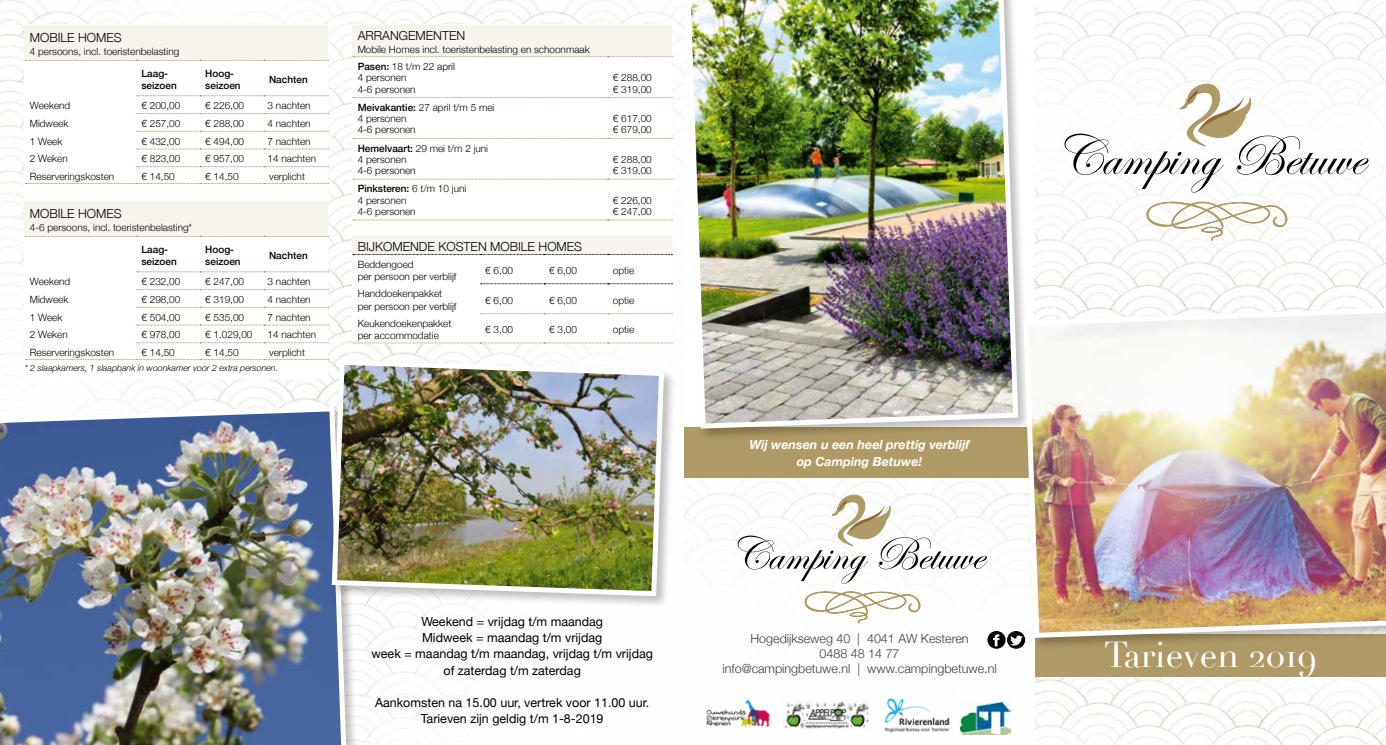
<style>
.page{position:relative;width:1386px;height:745px;background:#fff}
.page>*{position:absolute;margin:0;border:0;box-sizing:border-box;transform-origin:0 0}
.t1{font:35.38px "Didot";color:#fff}
.t2{font:12.5px/16.2px "Helvetica Neue";color:#000;text-align:center}
.t3{font:300 12.5px/15px "Helvetica Neue";color:#3c3c3b;text-align:center}
.t4{font:300 12.5px "Helvetica Neue";color:#000}
.t5{font:italic 700 12.5px/16.2px "Helvetica Neue";color:#fff;text-align:center}
.t6{font:300 10px/11.2px "Helvetica Neue";color:#000}
.t7{font:500 10px/12.5px "Helvetica Neue";color:#000}
.t8{font:italic 300 8.75px "Helvetica Neue";color:#000}
.s1{font-weight:500}
</style>
<div class="page">
<img style="left:0;top:0;width:683px;height:744px">
<img style="left:684px;top:477px;width:337px;height:258px">
<div style="left:684px;top:427px;width:351px;height:50px;background:#ae9a64"></div>
<img style="left:1035px;top:676px;width:350px;height:68px">
<img style="left:1035px;top:0;width:350px;height:304px">
<div style="left:1035px;top:634px;width:350px;height:42px;background:#ae9a64"></div>
<svg style="left:737px;top:494px;width:250px;height:128px"></svg>
<svg style="left:1141px;top:198px;width:148px;height:42px"></svg>
<svg style="left:1064px;top:84px;width:305px;height:108px"></svg>
<img style="left:882px;top:694px;width:69px;height:39px">
<img style="left:783px;top:699px;width:87px;height:30px">
<img style="left:961px;top:702px;width:49px;height:31px">
<img style="left:704px;top:698px;width:67px;height:29px">
<svg style="left:987px;top:630px;width:18px;height:18px"></svg>
<svg style="left:1007px;top:630px;width:18px;height:18px"></svg>
<svg style="left:993px;top:634px;width:6px;height:12px"></svg>
<svg style="left:1010px;top:635px;width:11px;height:10px"></svg>
<div style="left:683px;top:0;width:347px;height:440px;background:#000;opacity:.25"></div>
<img style="left:683px;top:0;width:337px;height:431px">
<div style="left:1021px;top:305px;width:364px;height:344px;background:#000;opacity:.25"></div>
<img style="left:1020px;top:304px;width:365px;height:336px">
<div style="left:353px;top:25px;width:318px;height:319px;background:#fff"></div>
<div style="left:353px;top:25px;width:318px;height:32px;background:#f7f4ee"></div>
<svg style="left:353px;top:56px;width:319px;height:1px"></svg>
<svg style="left:353px;top:179px;width:319px;height:1px"></svg>
<svg style="left:353px;top:138px;width:319px;height:1px"></svg>
<svg style="left:353px;top:97px;width:319px;height:1px"></svg>
<svg style="left:353px;top:219px;width:319px;height:1px"></svg>
<div style="left:353px;top:235px;width:318px;height:19px;background:#f7f4ee"></div>
<svg style="left:353px;top:254px;width:319px;height:1px"></svg>
<svg style="left:480px;top:283px;width:192px;height:1px"></svg>
<svg style="left:480px;top:313px;width:192px;height:1px"></svg>
<svg style="left:353px;top:342px;width:319px;height:1px"></svg>
<div style="left:25px;top:25px;width:303px;height:183px;background:#fff"></div>
<div style="left:25px;top:25px;width:303px;height:35px;background:#f7f4ee"></div>
<svg style="left:25px;top:60px;width:303px;height:1px"></svg>
<svg style="left:137px;top:95px;width:191px;height:1px"></svg>
<svg style="left:137px;top:113px;width:191px;height:1px"></svg>
<svg style="left:137px;top:131px;width:191px;height:1px"></svg>
<svg style="left:137px;top:166px;width:191px;height:1px"></svg>
<svg style="left:137px;top:149px;width:191px;height:1px"></svg>
<svg style="left:25px;top:183px;width:303px;height:1px"></svg>
<div style="left:25px;top:201px;width:303px;height:177px;background:#fff"></div>
<div style="left:25px;top:201px;width:303px;height:35px;background:#f7f4ee"></div>
<svg style="left:25px;top:236px;width:303px;height:1px"></svg>
<svg style="left:25px;top:359px;width:303px;height:1px"></svg>
<svg style="left:137px;top:271px;width:191px;height:1px"></svg>
<svg style="left:137px;top:289px;width:191px;height:1px"></svg>
<svg style="left:137px;top:307px;width:191px;height:1px"></svg>
<svg style="left:137px;top:324px;width:191px;height:1px"></svg>
<svg style="left:137px;top:342px;width:191px;height:1px"></svg>
<img style="left:0;top:403px;width:349px;height:341px">
<div style="left:330px;top:357px;width:346px;height:251px;background:#000;opacity:.25"></div>
<img style="left:329px;top:357px;width:337px;height:241px">
<p class="t4" style="left:30px;top:28px;width:93px">MOBILE HOMES</p>
<p class="t6" style="left:30px;top:45px;width:151px">4 persoons, incl. toeristenbelasting</p>
<p class="t7" style="left:141px;top:66px;width:37px">Laag&shy;seizoen</p>
<p class="t7" style="left:205px;top:66px;width:37px">Hoog&shy;seizoen</p>
<p class="t7" style="left:269px;top:72px;width:40px">Nachten</p>
<p class="t6" style="left:30px;top:99px;width:42px">Weekend</p>
<p class="t6" style="left:141px;top:99px;width:40px">€ 200,00</p>
<p class="t6" style="left:205px;top:99px;width:40px">€ 226,00</p>
<p class="t6" style="left:268px;top:99px;width:44px">3 nachten</p>
<p class="t6" style="left:30px;top:117px;width:40px">Midweek</p>
<p class="t6" style="left:141px;top:117px;width:40px">€ 257,00</p>
<p class="t6" style="left:205px;top:117px;width:40px">€ 288,00</p>
<p class="t6" style="left:268px;top:117px;width:44px">4 nachten</p>
<p class="t6" style="left:30px;top:134px;width:34px">1 Week</p>
<p class="t6" style="left:141px;top:134px;width:40px">€ 432,00</p>
<p class="t6" style="left:205px;top:134px;width:40px">€ 494,00</p>
<p class="t6" style="left:267px;top:134px;width:44px">7 nachten</p>
<p class="t6" style="left:30px;top:152px;width:39px">2 Weken</p>
<p class="t6" style="left:141px;top:152px;width:40px">€ 823,00</p>
<p class="t6" style="left:205px;top:152px;width:40px">€ 957,00</p>
<p class="t6" style="left:267px;top:152px;width:50px">14 nachten</p>
<p class="t6" style="left:30px;top:170px;width:86px">Reserveringskosten</p>
<p class="t6" style="left:141px;top:170px;width:35px">€ 14,50</p>
<p class="t6" style="left:205px;top:170px;width:35px">€ 14,50</p>
<p class="t6" style="left:269px;top:170px;width:37px">verplicht</p>
<p class="t4" style="left:30px;top:203px;width:93px">MOBILE HOMES</p>
<p class="t6" style="left:30px;top:221px;width:164px">4-6 persoons, incl. toeristenbelasting*</p>
<p class="t7" style="left:141px;top:242px;width:37px">Laag&shy;seizoen</p>
<p class="t7" style="left:205px;top:242px;width:37px">Hoog&shy;seizoen</p>
<p class="t7" style="left:269px;top:248px;width:40px">Nachten</p>
<p class="t6" style="left:30px;top:275px;width:42px">Weekend</p>
<p class="t6" style="left:141px;top:275px;width:40px">€ 232,00</p>
<p class="t6" style="left:205px;top:275px;width:40px">€ 247,00</p>
<p class="t6" style="left:268px;top:275px;width:44px">3 nachten</p>
<p class="t6" style="left:30px;top:293px;width:40px">Midweek</p>
<p class="t6" style="left:141px;top:293px;width:40px">€ 298,00</p>
<p class="t6" style="left:205px;top:293px;width:40px">€ 319,00</p>
<p class="t6" style="left:268px;top:293px;width:44px">4 nachten</p>
<p class="t6" style="left:30px;top:310px;width:34px">1 Week</p>
<p class="t6" style="left:141px;top:310px;width:40px">€ 504,00</p>
<p class="t6" style="left:205px;top:310px;width:40px">€ 535,00</p>
<p class="t6" style="left:267px;top:310px;width:44px">7 nachten</p>
<p class="t6" style="left:30px;top:328px;width:39px">2 Weken</p>
<p class="t6" style="left:141px;top:328px;width:40px">€ 978,00</p>
<p class="t6" style="left:205px;top:328px;width:49px">€ 1.029,00</p>
<p class="t6" style="left:267px;top:328px;width:50px">14 nachten</p>
<p class="t6" style="left:30px;top:346px;width:86px">Reserveringskosten</p>
<p class="t6" style="left:141px;top:346px;width:35px">€ 14,50</p>
<p class="t6" style="left:205px;top:346px;width:35px">€ 14,50</p>
<p class="t6" style="left:269px;top:346px;width:37px">verplicht</p>
<p class="t8" style="left:25px;top:361px;width:255px">* 2 slaapkamers, 1 slaapbank in woonkamer voor 2 extra personen.</p>
<p class="t4" style="left:358px;top:26px;width:109px">ARRANGEMENTEN</p>
<p class="t6" style="left:358px;top:40px;width:233px;line-height:17px">Mobile Homes incl. toeristenbelasting en schoonmaak<br><span class="s1">Pasen:</span> 18 t/m 22 april</p>
<p class="t6" style="left:358px;top:71px;width:59px">4 personen<br>4-6 personen</p>
<p class="t6" style="left:613px;top:71px;width:40px">€ 288,00 € 319,00</p>
<p class="t6" style="left:358px;top:101px;width:138px"><span class="s1">Meivakantie:</span> 27 april t/m 5 mei<br>4 personen<br>4-6 personen</p>
<p class="t6" style="left:613px;top:112px;width:40px">€ 617,00 € 679,00</p>
<p class="t6" style="left:358px;top:142px;width:132px"><span class="s1">Hemelvaart:</span> 29 mei t/m 2 juni<br>4 personen<br>4-6 personen</p>
<p class="t6" style="left:613px;top:153px;width:40px">€ 288,00 € 319,00</p>
<p class="t6" style="left:358px;top:182px;width:110px"><span class="s1">Pinksteren:</span> 6 t/m 10 juni<br>4 personen<br>4-6 personen</p>
<p class="t6" style="left:613px;top:193px;width:40px">€ 226,00 € 247,00</p>
<p class="t4" style="left:358px;top:236px;width:226px">BIJKOMENDE KOSTEN MOBILE HOMES</p>
<p class="t6" style="left:358px;top:257px;width:100px;line-height:12.5px">Beddengoed<br>per persoon per verblijf</p>
<p class="t6" style="left:485px;top:264px;width:29px">€ 6,00</p>
<p class="t6" style="left:549px;top:264px;width:29px">€ 6,00</p>
<p class="t6" style="left:613px;top:264px;width:23px">optie</p>
<p class="t6" style="left:358px;top:286px;width:100px;line-height:12.5px">Handdoekenpakket per persoon per verblijf</p>
<p class="t6" style="left:485px;top:293px;width:29px">€ 6,00</p>
<p class="t6" style="left:549px;top:293px;width:29px">€ 6,00</p>
<p class="t6" style="left:613px;top:293px;width:23px">optie</p>
<p class="t6" style="left:358px;top:316px;width:95px;line-height:12.5px">Keukendoekenpakket per accommodatie</p>
<p class="t6" style="left:485px;top:323px;width:29px">€ 3,00</p>
<p class="t6" style="left:549px;top:323px;width:29px">€ 3,00</p>
<p class="t6" style="left:613px;top:323px;width:23px">optie</p>
<p class="t2" style="left:371px;top:613px;width:283px">Weekend = vrijdag t/m maandag<br>Midweek = maandag t/m vrijdag<br>week = maandag t/m maandag, vrijdag t/m vrijdag of zaterdag t/m zaterdag</p>
<p class="t2" style="left:375px;top:694px;width:276px">Aankomsten na 15.00 uur, vertrek voor 11.00 uur.<br>Tarieven zijn geldig t/m 1-8-2019</p>
<p class="t5" style="left:749px;top:437px;width:222px">Wij wensen u een heel prettig verblijf op Camping Betuwe!</p>
<p class="t3" style="left:722px;top:629px;width:276px">Hogedijkseweg 40 | 4041 AW Kesteren<br>0488 48 14 77<br>info@campingbetuwe.nl | www.campingbetuwe.nl</p>
<h1 class="t1" style="left:1104px;top:633px;width:214px">Tarieven 2019</h1>
</div>
